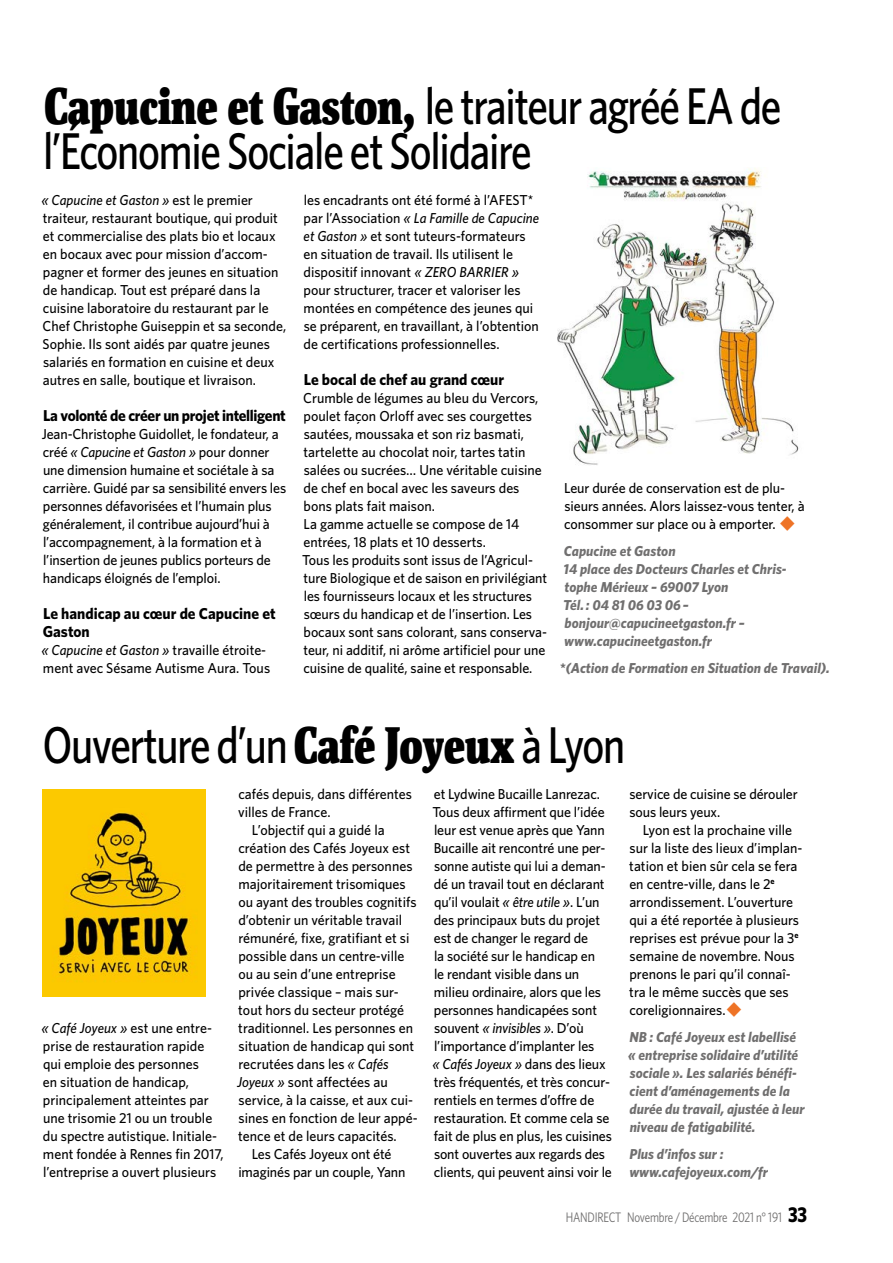
<style>
.page{position:relative;width:893px;height:1263px;background:#fff}
.page>*{position:absolute;margin:0;border:0;box-sizing:border-box;transform-origin:0 0}
.t1{font:500 51.75px/45px "Whitney Narrow";letter-spacing:-.025em;color:#000;scale:.9 1}
.t2{font:700 15.75px/18px "Whitney";color:#000}
.t3{font:700 15.75px "Whitney";letter-spacing:-.02em;color:#000}
.t4{font:500 14.4px/18px "Whitney";color:#000}
.t5{font:italic 700 14.4px/18px "Whitney";color:#706f6f}
.t6{font:13.8px "Whitney Narrow";letter-spacing:-.015em;color:#706f6f;scale:.9 1}
.s1{font-family:"Floris SP";font-weight:900}
.s2{font-style:italic}
.s3{color:#ee7326}
.s4{font-weight:700;font-size:21.3px;color:#000}
</style>
<div class="page">
<img style="left:557px;top:168px;width:242px;height:297px">
<img style="left:43px;top:790px;width:162px;height:207px">
<h1 class="t1" style="left:43px;top:82px;width:822px"><span class="s1">Capucine et Gaston,</span> le traiteur agréé EA de l’Économie Sociale et Solidaire</h1>
<p class="t4" style="left:41px;top:190px;width:246px"><span class="s2">« Capucine et Gaston »</span> est le premier traiteur, restaurant boutique, qui produit et commercialise des plats bio et locaux en bocaux avec pour mission d’accom&shy;pagner et former des jeunes en situation de handicap. Tout est préparé dans la cuisine laboratoire du restaurant par le Chef Christophe Guiseppin et sa seconde, Sophie. Ils sont aidés par quatre jeunes salariés en formation en cuisine et deux autres en salle, boutique et livraison.</p>
<p class="t3" style="left:43px;top:404px;width:244px">La volonté de créer un projet intelligent</p>
<p class="t4" style="left:42px;top:424px;width:246px">Jean-Christophe Guidollet, le fondateur, a créé <span class="s2">« Capucine et Gaston »</span> pour donner une dimension humaine et sociétale à sa carrière. Guidé par sa sensibilité envers les personnes défavorisées et l’humain plus généralement, il contribue aujourd’hui à l’accompagnement, à la formation et à l’insertion de jeunes publics porteurs de handicaps éloignés de l’emploi.</p>
<p class="t2" style="left:43px;top:604px;width:234px">Le handicap au cœur de Capucine et<br>Gaston</p>
<p class="t4" style="left:41px;top:640px;width:230px"><span class="s2">« Capucine et Gaston »</span> travaille étroite&shy;ment avec Sésame Autisme Aura. Tous</p>
<p class="t4" style="left:304px;top:190px;width:237px">les encadrants ont été formé à l’AFEST* par l’Association <span class="s2">« La Famille de Capucine et Gaston »</span> et sont tuteurs-formateurs en situation de travail. Ils utilisent le dispositif innovant <span class="s2">« ZERO BARRIER » </span>pour structurer, tracer et valoriser les montées en compétence des jeunes qui se préparent, en travaillant, à l’obtention de certifications professionnelles.</p>
<p class="t2" style="left:304px;top:370px;width:202px">Le bocal de chef au grand cœur</p>
<p class="t4" style="left:302px;top:388px;width:247px">Crumble de légumes au bleu du Vercors, poulet façon Orloff avec ses courgettes sautées, moussaka et son riz basmati, tartelette au chocolat noir, tartes tatin salées ou sucrées… Une véritable cuisine de chef en bocal avec les saveurs des bons plats fait maison.<br>La gamme actuelle se compose de 14 entrées, 18 plats et 10 desserts.<br>Tous les produits sont issus de l’Agricul&shy;ture Biologique et de saison en privilégiant les fournisseurs locaux et les structures sœurs du handicap et de l’insertion. Les bocaux sont sans colorant, sans conserva&shy;teur, ni additif, ni arôme artificiel pour une cuisine de qualité, saine et responsable.</p>
<p class="t4" style="left:564px;top:478px;width:242px">Leur durée de conservation est de plu&shy;sieurs années. Alors laissez-vous tenter, à consommer sur place ou à emporter. <span class="s3">◆</span></p>
<p class="t5" style="left:563px;top:541px;width:225px">Capucine et Gaston<br>14 place des Docteurs Charles et Chris&shy;tophe Mérieux – 69007 Lyon<br>Tél. : 04 81 06 03 06 – bonjour@capucineetgaston.fr – www.capucineetgaston.fr</p>
<p class="t5" style="left:560px;top:658px;width:272px">*(Action de Formation en Situation de Travail).</p>
<h1 class="t1" style="left:43px;top:721px;width:649px">Ouverture d’un <span class="s1">Café Joyeux</span> à Lyon</h1>
<p class="t4" style="left:41px;top:1018px;width:184px"><span class="s2">« Café Joyeux »</span> est une entre&shy;prise de restauration rapide qui emploie des personnes<br>en situation de handicap, principalement atteintes par une trisomie 21 ou un trouble du spectre autistique. Initiale&shy;ment fondée à Rennes fin 2017, l’entreprise a ouvert plusieurs</p>
<p class="t4" style="left:238px;top:784px;width:175px">cafés depuis, dans différentes</p>
<p class="t4" style="left:238px;top:802px;width:94px">villes de France.</p>
<p class="t4" style="left:252px;top:820px;width:134px">L’objectif qui a guidé la</p>
<p class="t4" style="left:238px;top:838px;width:173px">création des Cafés Joyeux est</p>
<p class="t4" style="left:238px;top:856px;width:176px">de permettre à des personnes</p>
<p class="t4" style="left:238px;top:874px;width:169px">majoritairement trisomiques</p>
<p class="t4" style="left:238px;top:892px;width:180px">ou ayant des troubles cognitifs</p>
<p class="t4" style="left:238px;top:910px;width:165px">d’obtenir un véritable travail</p>
<p class="t4" style="left:238px;top:928px;width:173px">rémunéré, fixe, gratifiant et si</p>
<p class="t4" style="left:238px;top:946px;width:167px">possible dans un centre-ville</p>
<p class="t4" style="left:238px;top:964px;width:159px">ou au sein d’une entreprise</p>
<p class="t4" style="left:238px;top:982px;width:162px">privée classique – mais sur-</p>
<p class="t4" style="left:238px;top:1000px;width:167px">tout hors du secteur protégé</p>
<p class="t4" style="left:238px;top:1018px;width:176px">traditionnel. Les personnes en</p>
<p class="t4" style="left:239px;top:1036px;width:177px">situation de handicap qui sont</p>
<p class="t4" style="left:238px;top:1054px;width:152px">recrutées dans les <span class="s2">« Cafés</span></p>
<p class="t4" style="left:237px;top:1072px;width:152px"><span class="s2">Joyeux »</span> sont affectées au</p>
<p class="t4" style="left:239px;top:1090px;width:176px">service, à la caisse, et aux cui-</p>
<p class="t4" style="left:239px;top:1108px;width:181px">sines en fonction de leur appé-</p>
<p class="t4" style="left:238px;top:1126px;width:160px">tence et de leurs capacités.</p>
<p class="t4" style="left:252px;top:1144px;width:141px">Les Cafés Joyeux ont été</p>
<p class="t4" style="left:238px;top:1162px;width:169px">imaginés par un couple, Yann</p>
<p class="t4" style="left:432px;top:784px;width:181px">et Lydwine Bucaille Lanrezac.<br>Tous deux affirment que l’idée leur est venue après que Yann<br>Bucaille ait rencontré une per&shy;sonne autiste qui lui a deman&shy;dé un travail tout en déclarant qu’il voulait <span class="s2">« être utile »</span>. L’un des principaux buts du projet est de changer le regard de<br>la société sur le handicap en<br>le rendant visible dans un milieu ordinaire, alors que les personnes handicapées sont souvent <span class="s2">« invisibles »</span>. D’où l’importance d’implanter les<br><span class="s2">« Cafés Joyeux »</span> dans des lieux très fréquentés, et très concur&shy;rentiels en termes d’offre de restauration. Et comme cela se fait de plus en plus, les cuisines sont ouvertes aux regards des clients, qui peuvent ainsi voir le</p>
<p class="t4" style="left:629px;top:784px;width:170px">service de cuisine se dérouler sous leurs yeux.</p>
<p class="t4" style="left:629px;top:820px;width:175px;text-indent:13px">Lyon est la prochaine ville sur la liste des lieux d’implan&shy;tation et bien sûr cela se fera en centre-ville, dans le 2<sup>e </sup>arrondissement. L’ouverture qui a été reportée à plusieurs reprises est prévue pour la 3<sup>e </sup>semaine de novembre. Nous prenons le pari qu’il connaî&shy;tra le même succès que ses coreligionnaires.<span class="s3">◆</span></p>
<p class="t5" style="left:628px;top:1027px;width:178px">NB : Café Joyeux est labellisé « entreprise solidaire d’utilité sociale ». Les salariés bénéfi&shy;cient d’aménagements de la durée du travail, ajustée à leur niveau de fatigabilité.</p>
<p class="t5" style="left:629px;top:1144px;width:140px">Plus d’infos sur : www.cafejoyeux.com/fr</p>
<p class="t6" style="left:566px;top:1208px;width:270px">HANDIRECT Novembre / Décembre 2021 n° 191 <span class="s4">33</span></p>
</div>
